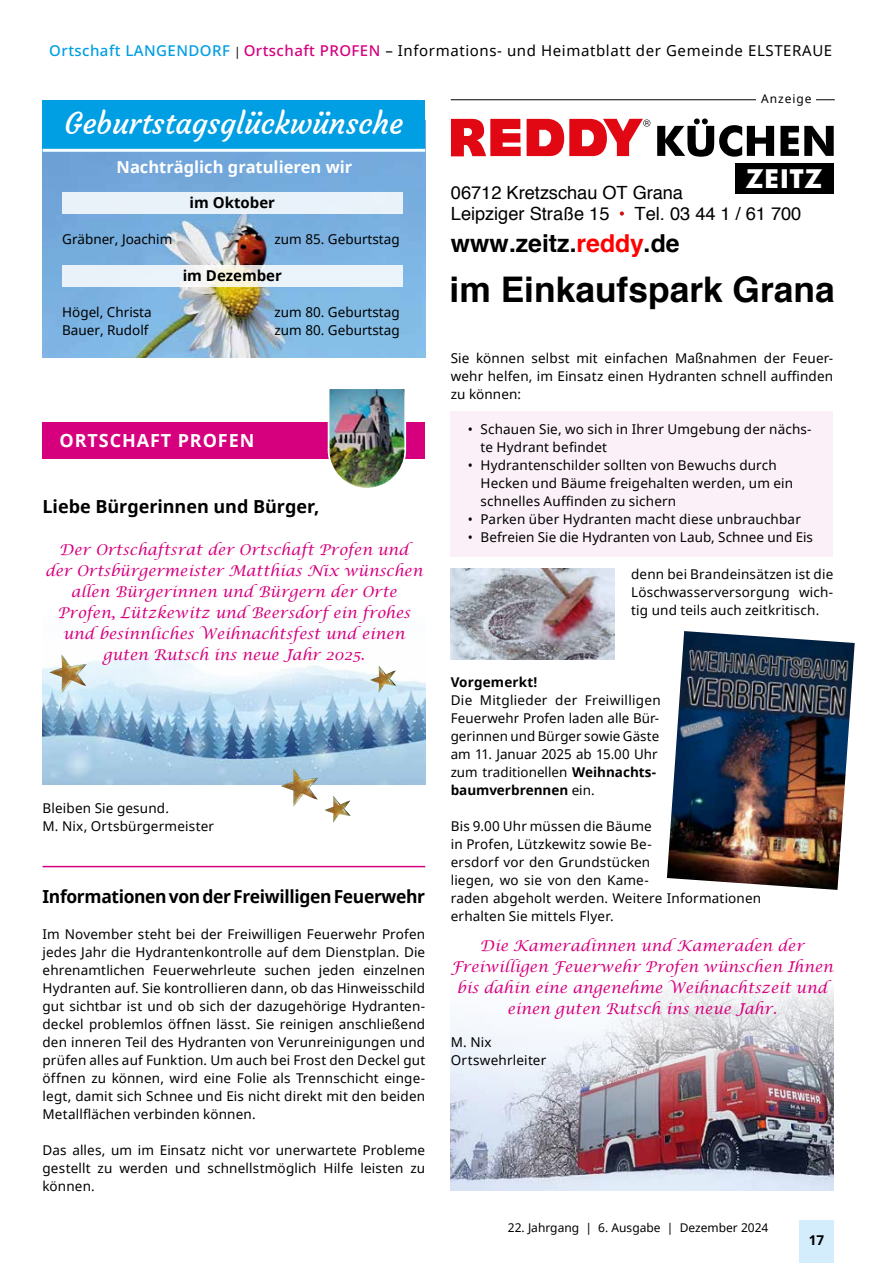
<style>
.page{position:relative;width:893px;height:1263px;background:#fff}
.page>*{position:absolute;margin:0;border:0;box-sizing:border-box;transform-origin:0 0}
.t1{font:700 35.25px "Helvetica";color:#000}
.t2{font:30px "Courgette";color:#fff}
.t3{font:700 26.25px "Futura BT";letter-spacing:.015em;color:#fff}
.t4{font:700 24.75px "Helvetica";color:#000}
.t5{font:18.15px/20.9px "Helvetica";color:#000}
.t6{font:700 18px "Noto Sans";letter-spacing:-.02em;color:#000}
.t7{font:700 18px "Noto Sans";letter-spacing:.05em;color:#fff}
.t8{font:17.55px/20px "Helvetica";color:#000}
.t9{font:17.4px/19.8px "Helvetica";color:#000}
.t10{font:700 16.5px "Noto Sans";color:#fff}
.t11{font:italic 15px/21px "Lucida Calligraphy";color:#d6007e;text-align:center}
.t12{font:15px "Noto Sans";letter-spacing:.04em;color:#000}
.t13{font:700 15px "Noto Sans";color:#000}
.t14{font:13.5px/18px "Noto Sans";letter-spacing:.01em;color:#000}
.t15{font:700 13.5px "Noto Sans";letter-spacing:.01em;color:#000}
.t16{font:12px "Noto Sans";color:#000}
.t17{font:12px "Noto Sans";letter-spacing:.08em;color:#000}
.s1{font-weight:500;color:#009ee3}
.s2{font-size:12px}
.s3{font-weight:500;color:#d6007e}
.s4{color:#f00}
.s5{font-weight:700}
</style>
<div class="page">
<div style="left:799px;top:1220px;width:34px;height:43px;background:#d4edfc"></div>
<img style="left:451px;top:982px;width:382px;height:209px">
<img style="left:43px;top:655px;width:382px;height:129px">
<div style="left:451px;top:411px;width:382px;height:145px;background:#fbf0f7"></div>
<img style="left:43px;top:152px;width:382px;height:206px">
<div style="left:62px;top:193px;width:340px;height:21px;background:#e9f2f9"></div>
<svg style="left:62px;top:265px;width:340px;height:21px;fill:#ebf3fa"></svg>
<div style="left:43px;top:100px;width:382px;height:51px;background:#009ee3"></div>
<hr style="left:43px;top:149px;width:382px;height:3px;background:#fff">
<div style="left:43px;top:422px;width:382px;height:36px;background:#d6007e"></div>
<img style="left:327px;top:389px;width:80px;height:99px">
<hr style="left:43px;top:866px;width:382px;height:1px;background:#d6007e">
<div style="left:735px;top:163px;width:99px;height:30px;background:#000"></div>
<svg style="left:451px;top:118px;width:70px;height:38px"></svg>
<svg style="left:657px;top:118px;width:177px;height:39px"></svg>
<svg style="left:527px;top:118px;width:123px;height:39px"></svg>
<hr style="left:451px;top:99px;width:384px;height:1px;background:#000">
<div style="left:756px;top:86px;width:60px;height:20px;background:#fff"></div>
<img style="left:324px;top:796px;width:26px;height:27px">
<img style="left:49px;top:654px;width:37px;height:39px">
<img style="left:370px;top:666px;width:26px;height:26px">
<img style="left:281px;top:768px;width:37px;height:38px">
<img style="left:451px;top:568px;width:163px;height:91px">
<img style="left:667px;top:631px;width:188px;height:259px">
<p class="t12" style="left:49px;top:40px;width:784px"><span class="s1">Ortschaft LANGENDORF</span> <span class="s2">|</span> <span class="s3">Ortschaft PROFEN</span> – Informations- und Heimatblatt der Gemeinde ELSTERAUE</p>
<h2 class="t2" style="left:64px;top:105px;width:340px">Geburtstagsglückwünsche</h2>
<p class="t10" style="left:117px;top:156px;width:237px">Nachträglich gratulieren wir</p>
<p class="t13" style="left:190px;top:192px;width:87px">im Oktober</p>
<p class="t14" style="left:62px;top:230px;width:112px">Gräbner, Joachim</p>
<p class="t14" style="left:275px;top:230px;width:127px">zum 85. Geburtstag</p>
<p class="t13" style="left:183px;top:265px;width:101px">im Dezember</p>
<p class="t14" style="left:62px;top:302px;width:91px">Högel, Christa</p>
<p class="t14" style="left:275px;top:302px;width:127px">zum 80. Geburtstag</p>
<p class="t14" style="left:62px;top:320px;width:88px">Bauer, Rudolf</p>
<p class="t14" style="left:275px;top:320px;width:127px">zum 80. Geburtstag</p>
<h3 class="t7" style="left:60px;top:428px;width:196px">ORTSCHAFT PROFEN</h3>
<h3 class="t6" style="left:43px;top:493px;width:278px">Liebe Bürgerinnen und Bürger,</h3>
<p class="t11" style="left:45px;top:539px;width:379px">Der Ortschaftsrat der Ortschaft Profen und der Ortsbürgermeister Matthias Nix wünschen allen Bürgerinnen und Bürgern der Orte Profen, Lützkewitz und Beersdorf ein frohes und besinnliches Weihnachtsfest und einen guten Rutsch ins neue Jahr 2025.</p>
<p class="t14" style="left:43px;top:798px;width:173px">Bleiben Sie gesund.<br>M. Nix, Ortsbürgermeister</p>
<h3 class="t6" style="left:43px;top:883px;width:384px">Informationen von der Freiwilligen Feuerwehr</h3>
<p class="t14" style="left:43px;top:924px;width:384px;text-align:justify">Im November steht bei der Freiwilligen Feuerwehr Profen jedes Jahr die Hydrantenkontrolle auf dem Dienstplan. Die ehrenamtlichen Feuerwehrleute suchen jeden einzelnen Hydranten auf. Sie kontrollieren dann, ob das Hinweisschild gut sichtbar ist und ob sich der dazugehörige Hydranten&shy;deckel problemlos öffnen lässt. Sie reinigen anschließend den inneren Teil des Hydranten von Verunreinigungen und prüfen alles auf Funktion. Um auch bei Frost den Deckel gut öffnen zu können, wird eine Folie als Trennschicht einge&shy;legt, damit sich Schnee und Eis nicht direkt mit den beiden Metallflächen verbinden können.</p>
<p class="t14" style="left:43px;top:1140px;width:384px;text-align:justify">Das alles, um im Einsatz nicht vor unerwartete Probleme gestellt zu werden und schnellstmöglich Hilfe leisten zu können.</p>
<p class="t17" style="left:761px;top:90px;width:52px">Anzeige</p>
<h3 class="t3" style="left:746px;top:163px;width:78px">ZEITZ</h3>
<h3 class="t5" style="left:451px;top:182px;width:234px">06712 Kretzschau OT Grana<br>Leipziger Straße 15<br>Tel. 03 44 1 / 61 700</h3>
<h3 class="t5" style="left:635px;top:183px;width:168px">Leipziger Straße 15<br>Tel. 03 44 1 / 61 700</h3>
<p class="t9" style="left:451px;top:189px;width:160px">Leipziger Straße 15<br>Tel. 03 44 1 / 61 700</p>
<h3 class="t4" style="left:451px;top:223px;width:230px">www.zeitz.<span class="s4">reddy</span>.de</h3>
<h1 class="t1" style="left:449px;top:261px;width:387px">im Einkaufspark Grana</h1>
<p class="t8" style="left:451px;top:342px;width:162px">Leipziger Straße 15<br>Tel. 03 44 1 / 61 700</p>
<p class="t14" style="left:451px;top:348px;width:384px;text-align:justify">Sie können selbst mit einfachen Maßnahmen der Feuer&shy;wehr helfen, im Einsatz einen Hydranten schnell auffinden zu können:</p>
<p class="t14" style="left:480px;top:419px;width:333px;text-indent:-13px">• Schauen Sie, wo sich in Ihrer Umgebung der nächs&shy;te Hydrant befindet</p>
<p class="t14" style="left:480px;top:455px;width:314px;text-indent:-13px">• Hydrantenschilder sollten von Bewuchs durch<br>Hecken und Bäume freigehalten werden, um ein schnelles Auffinden zu sichern</p>
<p class="t14" style="left:468px;top:509px;width:335px">• Parken über Hydranten macht diese unbrauchbar</p>
<p class="t14" style="left:468px;top:527px;width:347px">• Befreien Sie die Hydranten von Laub, Schnee und Eis</p>
<p class="t14" style="left:631px;top:564px;width:204px;text-align:justify">denn bei Brandeinsätzen ist die Löschwasserversorgung wich&shy;tig und teils auch zeitkritisch.</p>
<p class="t15" style="left:451px;top:672px;width:88px">Vorgemerkt!</p>
<p class="t14" style="left:451px;top:690px;width:211px">Die Mitglieder der Freiwilligen<br>Feuerwehr Profen laden alle Bür&shy;gerinnen und Bürger sowie Gäste am 11. Januar 2025 ab 15.00 Uhr zum traditionellen <span class="s5">Weihnachts&shy;baumverbrennen</span> ein.</p>
<p class="t14" style="left:451px;top:816px;width:312px">Bis 9.00 Uhr müssen die Bäume<br>in Profen, Lützkewitz sowie Be-<br>ersdorf vor den Grundstücken<br>liegen, wo sie von den Kame-<br>raden abgeholt werden. Weitere Informationen erhalten Sie mittels Flyer.</p>
<p class="t11" style="left:451px;top:935px;width:384px">Die Kameradinnen und Kameraden der Freiwilligen Feuerwehr Profen wünschen Ihnen bis dahin eine angenehme Weihnachtszeit und einen guten Rutsch ins neue Jahr.</p>
<p class="t14" style="left:451px;top:1032px;width:97px">M. Nix<br>Ortswehrleiter</p>
<p class="t16" style="left:508px;top:1219px;width:262px">22. Jahrgang | 6. Ausgabe | Dezember 2024</p>
<p class="t15" style="left:809px;top:1230px;width:17px">17</p>
</div>
